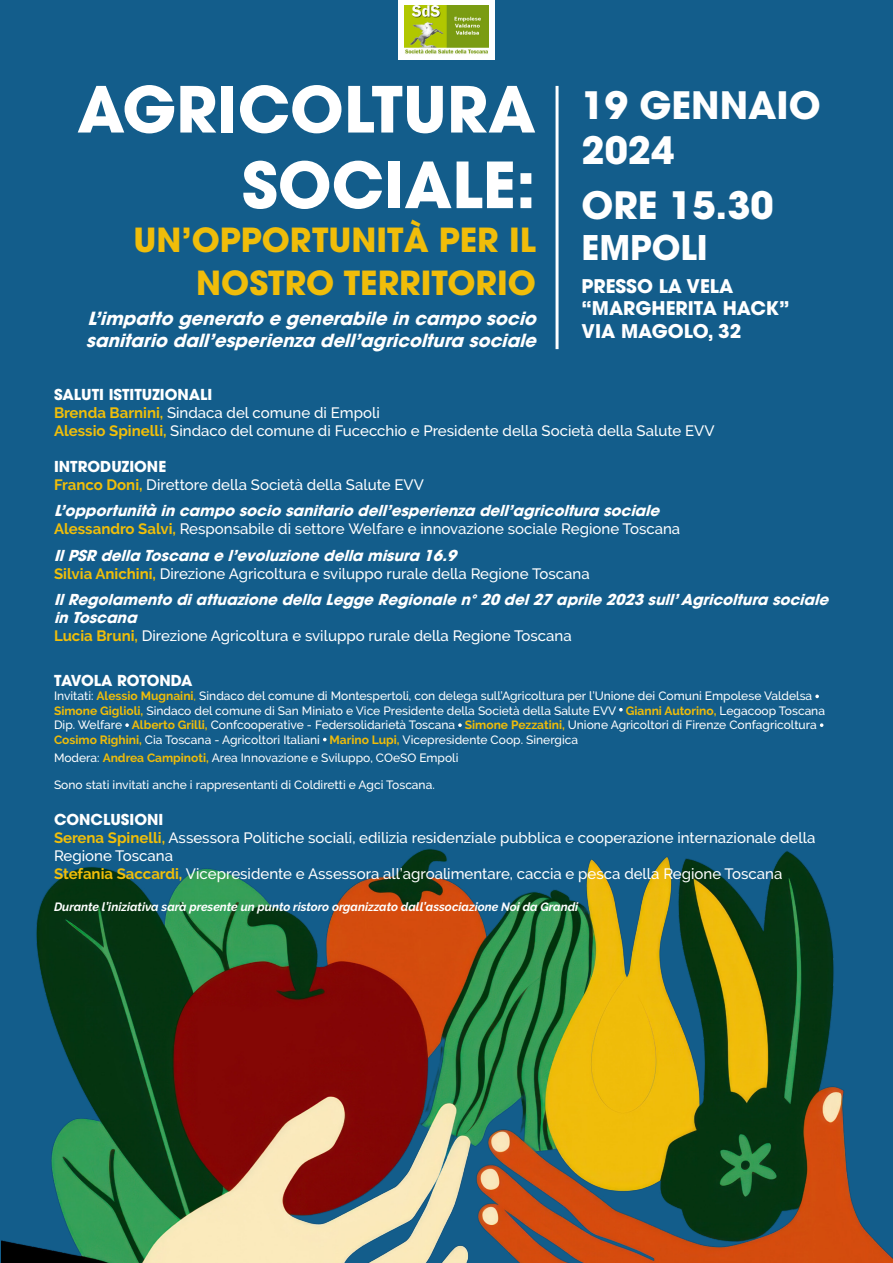
<style>
.page{position:relative;width:893px;height:1263px;background:#135d8b}
.page>*{position:absolute;margin:0;border:0;box-sizing:border-box;transform-origin:0 0}
.t1{font:700 63px "Avant Garde LT";color:#fff}
.t2{font:700 37.5px/45px "Avant Garde LT";color:#fff}
.t3{font:700 33.75px "Avant Garde LT";color:#fff}
.t4{font:700 33px/43.2px "Avant Garde LT";color:#f0bd0a;text-align:right}
.t5{font:700 18.75px "Avant Garde LT";color:#fff}
.t6{font:italic 700 18px/21.6px "Avant Garde LT";color:#fff}
.t7{font:500 15px/18px "Raleway";color:#fff}
.t8{font:italic 700 15px/18px "Avant Garde LT";color:#fff}
.t9{font:700 15px "Avant Garde LT";color:#fff}
.t10{font:500 12px/14.4px "Raleway";color:#fff}
.t11{font:italic 700 12px "Raleway";color:#fff}
.s1{font-weight:700;color:#f0be09}
.s2{font-weight:700;color:#efbc09}
.s3{color:#efbc09}
</style>
<div class="page">
<img style="left:1px;top:849px;width:892px;height:414px">
<svg style="left:815px;top:694px;width:4px;height:4px"></svg>
<svg style="left:619px;top:708px;width:4px;height:3px"></svg>
<svg style="left:125px;top:723px;width:4px;height:4px"></svg>
<svg style="left:458px;top:723px;width:4px;height:4px"></svg>
<svg style="left:820px;top:723px;width:3px;height:4px"></svg>
<svg style="left:323px;top:738px;width:4px;height:3px"></svg>
<hr style="left:556px;top:86px;width:3px;height:263px;background:#fff">
<div style="left:398px;top:0;width:97px;height:59px;background:#fff"></div>
<img style="left:405px;top:5px;width:83px;height:49px">
<p class="t1" style="left:77px;top:68px;width:460px">AGRICOLTURA</p>
<p class="t1" style="left:242px;top:144px;width:295px">SOCIALE:</p>
<p class="t4" style="left:133px;top:218px;width:404px">UN’OPPORTUNITÀ PER IL<br>NOSTRO TERRITORIO</p>
<p class="t6" style="left:86px;top:308px;width:458px">L’impatto generato e generabile incampo socio sanitario dall’esperienza dell’agricoltura sociale</p>
<p class="t2" style="left:581px;top:82px;width:241px">19 GENNAIO<br>2024</p>
<p class="t2" style="left:581px;top:183px;width:194px">ORE 15.30</p>
<p class="t3" style="left:581px;top:225px;width:128px">EMPOLI</p>
<p class="t5" style="left:581px;top:274px;width:153px">PRESSO LA VELA</p>
<p class="t5" style="left:581px;top:296px;width:210px">“MARGHERITA HACK”</p>
<p class="t5" style="left:581px;top:319px;width:161px">VIA MAGOLO, 32</p>
<p class="t9" style="left:54px;top:385px;width:160px">SALUTI ISTITUZIONALI</p>
<p class="t7" style="left:54px;top:404px;width:327px"><span class="s1">Brenda Barnini,</span> Sindaca del comune di Empoli</p>
<p class="t7" style="left:54px;top:422px;width:662px"><span class="s1">Alessio Spinelli,</span> Sindaco del comune di Fucecchio e Presidente della Società della Salute EVV</p>
<p class="t9" style="left:54px;top:457px;width:114px">INTRODUZIONE</p>
<p class="t7" style="left:54px;top:476px;width:371px"><span class="s1">Franco Doni,</span> Direttore della Società della Salute EVV</p>
<p class="t8" style="left:54px;top:502px;width:612px">L’opportunità incampo socio sanitario dell’esperienza dell’agricoltura sociale</p>
<p class="t7" style="left:54px;top:520px;width:628px"><span class="s1">Alessandro Salvi,</span> Responsabile di settore Welfare e innovazione sociale Regione Toscana</p>
<p class="t8" style="left:54px;top:546px;width:409px">IlPSR della Toscana e l’evoluzione della misura 16.9</p>
<p class="t7" style="left:54px;top:565px;width:537px"><span class="s1">Silvia Anichini,</span> Direzione Agricoltura e sviluppo rurale della Regione Toscana</p>
<p class="t8" style="left:54px;top:591px;width:781px">IlRegolamento diattuazione della Legge Regionale n°20del27aprile 2023sull’Agricoltura sociale inToscana</p>
<p class="t7" style="left:54px;top:627px;width:519px"><span class="s1">Lucia Bruni,</span> Direzione Agricoltura e sviluppo rurale della Regione Toscana</p>
<p class="t9" style="left:54px;top:671px;width:140px">TAVOLA ROTONDA</p>
<p class="t10" style="left:54px;top:689px;width:772px">Invitati: <span class="s2">Alessio Mugnaini</span><span class="s3">,</span> Sindaco del comune di Montespertoli, con delega sull’Agricoltura per l’Unione dei Comuni Empolese Valdelsa <span class="s2">Simone Giglioli,</span> Sindaco del comune di San Miniato e Vice Presidente della Società della Salute EVV <span class="s2">Gianni Autorino,</span> Legacoop Toscana Dip. Welfare <span class="s2">Alberto Grilli,</span> Confcooperative - Federsolidarietà Toscana <span class="s2">Simone Pezzatini,</span> Unione Agricoltori di Firenze Confagricoltura <span class="s2">Cosimo Righini,</span> Cia Toscana - Agricoltori Italiani <span class="s2">Marino Lupi,</span> Vicepresidente Coop. Sinergica</p>
<p class="t10" style="left:54px;top:751px;width:406px">Modera: <span class="s2">Andrea Campinoti,</span> Area Innovazione e Sviluppo, COeSO Empoli</p>
<p class="t10" style="left:54px;top:777px;width:382px">Sono stati invitati anche i rappresentanti di Coldiretti e Agci Toscana.</p>
<p class="t9" style="left:54px;top:809px;width:111px">CONCLUSIONI</p>
<p class="t7" style="left:54px;top:828px;width:763px"><span class="s1">Serena Spinelli,</span> Assessora Politiche sociali, edilizia residenziale pubblica e cooperazione internazionale della<br>Regione Toscana</p>
<p class="t7" style="left:54px;top:864px;width:730px"><span class="s1">Stefania Saccardi,</span> Vicepresidente e Assessora all’agroalimentare, caccia e pesca della Regione Toscana</p>
<p class="t11" style="left:54px;top:900px;width:526px">Durante l’iniziativa sarà presente un punto ristoro organizzato dall’associazione Noi da Grandi</p>
</div>
